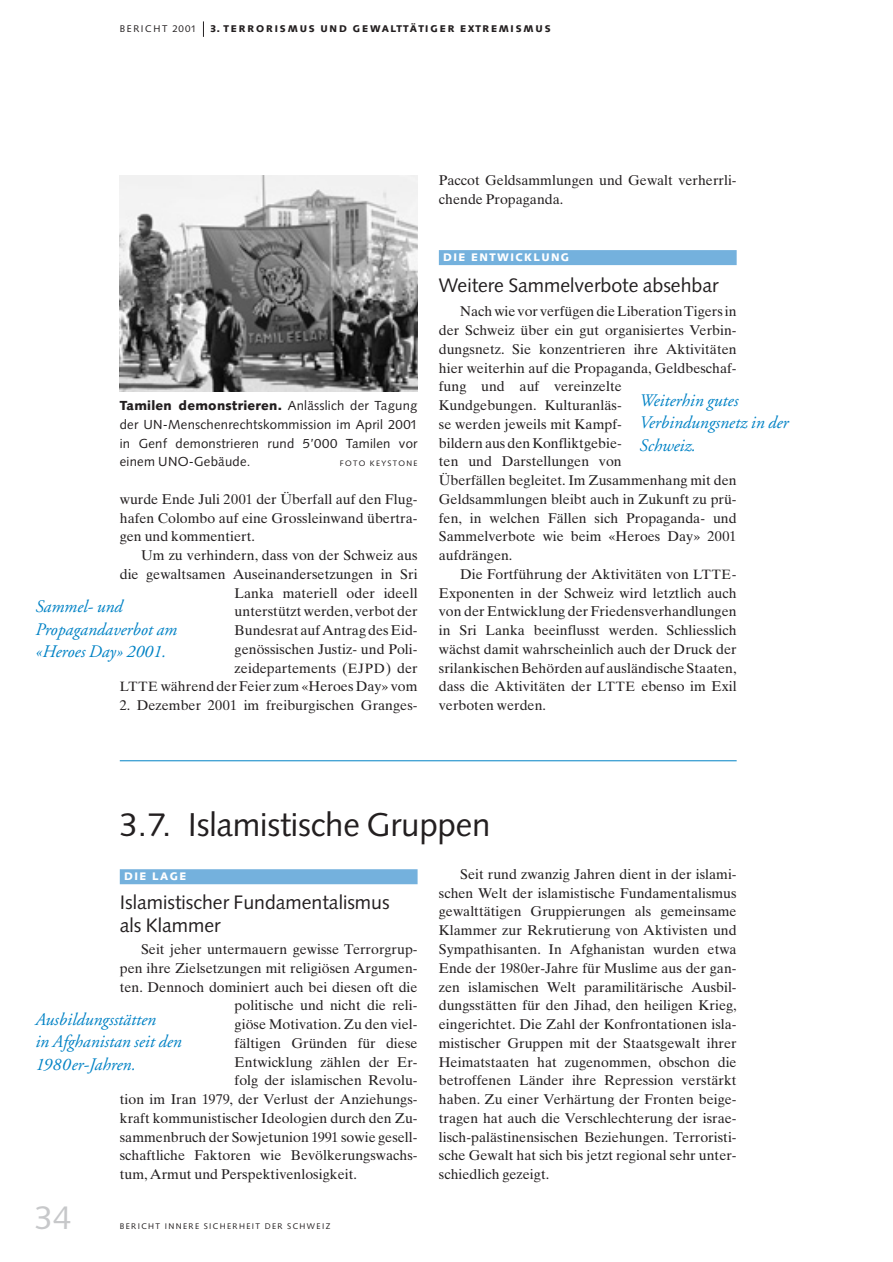
<style>
.page{position:relative;width:893px;height:1262px;background:#fff}
.page>*{position:absolute;margin:0;border:0;box-sizing:border-box;transform-origin:0 0}
.t1{font:33px "Syntax";letter-spacing:-.005em;color:#231f20}
.t2{font:33px "Syntax";color:#c7c8ca}
.t3{font:19.5px/23.2px "Syntax";color:#231f20}
.t4{font:italic 17.7px/22.5px "Adobe Garamond";color:#0082c5}
.t5{font:14.1px/18.8px "Times Ten";color:#231f20;text-align:justify}
.t6{font:13.2px/18.8px "Syntax";letter-spacing:.015em;color:#231f20;text-align:justify}
.t7{font:900 10.95px "Syntax";letter-spacing:.13em;color:#fff}
.t8{font:900 9.75px "Syntax";letter-spacing:.195em;color:#231f20}
.t9{font:9.75px "Syntax";letter-spacing:.165em;color:#231f20}
.t10{font:8.25px "Syntax";letter-spacing:.165em;color:#231f20}
.t11{font:7.95px "Syntax";letter-spacing:.165em;color:#231f20}
.s1{font-weight:900}
.s2{font-size:13.5px}
</style>
<div class="page">
<svg style="left:203px;top:21px;width:1px;height:16px"></svg>
<div style="left:439px;top:250px;width:297px;height:15px;background:#74b1dd"></div>
<img style="left:120px;top:175px;width:297px;height:216px">
<hr style="left:120px;top:760px;width:616px;height:1px;background:#0082c5">
<div style="left:120px;top:869px;width:297px;height:15px;background:#74b1dd"></div>
<p class="t9" style="left:120px;top:25px;width:78px">BERICHT 2001</p>
<p class="t8" style="left:210px;top:25px;width:342px">3. TERRORISMUS UND GEWALTTÄTIGER EXTREMISMUS</p>
<p class="t6" style="left:120px;top:397px;width:299px"><span class="s1">Tamilen demonstrieren.</span> Anlässlich der Tagung der UN-Menschenrechtskommission im April 2001 in Genf demonstrieren rund 5’000 Tamilen vor einem UNO-Gebäude.</p>
<p class="t11" style="left:340px;top:460px;width:79px">FOTO KEYSTONE</p>
<p class="t5" style="left:120px;top:491px;width:299px">wurde Ende Juli 2001 der Überfall auf den Flug&shy;hafen Colombo auf eine Grossleinwand übertra&shy;gen und kommentiert.</p>
<p class="t5" style="left:120px;top:547px;width:299px;text-align:right">Um zu verhindern, dass von der Schweiz aus die gewaltsamen Auseinandersetzungen in Sri Lanka materiell oder ideell<br>unterstützt werden, verbot der<br>Bundesrat auf Antrag des Eid-<br>genössischen Justiz- und Poli-<br>zeidepartements (<span class="s2">EJPD</span>) der<br><span class="s2">LTTE</span> während der Feier zum «Heroes Day» vom</p>
<p class="t5" style="left:120px;top:697px;width:299px">2. Dezember 2001 im freiburgischen Granges-</p>
<p class="t4" style="left:35px;top:597px;width:143px">Sammel- und<br>Propagandaverbot am «Heroes Day» 2001.</p>
<p class="t5" style="left:439px;top:172px;width:299px">Paccot Geldsammlungen und Gewalt verherrli&shy;chende Propaganda.</p>
<p class="t7" style="left:443px;top:253px;width:128px">DIE ENTWICKLUNG</p>
<h2 class="t3" style="left:439px;top:276px;width:281px">Weitere Sammelverbote absehbar</h2>
<p class="t5" style="left:439px;top:303px;width:299px;text-align:left;text-indent:21px">Nach wie vor verfügen die Liberation Tigers in der Schweiz über ein gut organisiertes Verbin&shy;dungsnetz. Sie konzentrieren ihre Aktivitäten hier weiterhin auf die Propaganda, Geldbeschaf&shy;fung und auf vereinzelte<br>Kundgebungen. Kulturanläs-<br>se werden jeweils mit Kampf-<br>bildern aus den Konfliktgebie-<br>ten und Darstellungen von<br>Überfällen begleitet. Im Zusammenhang mit den Geldsammlungen bleibt auch in Zukunft zu prü&shy;fen, in welchen Fällen sich Propaganda- und Sammelverbote wie beim «Heroes Day» 2001 aufdrängen.</p>
<p class="t5" style="left:439px;top:566px;width:299px;text-indent:21px">Die Fortführung der Aktivitäten von <span class="s2">LTTE</span>-Exponenten in der Schweiz wird letztlich auch von der Entwicklung der Friedensverhandlungen in Sri Lanka beeinflusst werden. Schliesslich wächst damit wahrscheinlich auch der Druck der srilankischen Behörden auf ausländische Staaten, dass die Aktivitäten der <span class="s2">LTTE</span> ebenso im Exil verboten werden.</p>
<p class="t4" style="left:638px;top:390px;width:150px">Weiterhin gutes<br>Verbindungsnetz in der<br>Schweiz.</p>
<h1 class="t1" style="left:120px;top:811px;width:372px">3.7. Islamistische Gruppen</h1>
<p class="t5" style="left:439px;top:866px;width:299px;text-indent:21px">Seit rund zwanzig Jahren dient in der islami&shy;schen Welt der islamistische Fundamentalismus gewalttätigen Gruppierungen als gemeinsame Klammer zur Rekrutierung von Aktivisten und Sympathisanten. In Afghanistan wurden etwa Ende der 1980er-Jahre für Muslime aus der gan&shy;zen islamischen Welt paramilitärische Ausbil&shy;dungsstätten für den Jihad, den heiligen Krieg, eingerichtet. Die Zahl der Konfrontationen isla&shy;mistischer Gruppen mit der Staatsgewalt ihrer Heimatstaaten hat zugenommen, obschon die betroffenen Länder ihre Repression verstärkt haben. Zu einer Verhärtung der Fronten beige&shy;tragen hat auch die Verschlechterung der israe&shy;lisch-palästinensischen Beziehungen. Terroristi&shy;sche Gewalt hat sich bis jetzt regional sehr unter&shy;schiedlich gezeigt.</p>
<p class="t7" style="left:124px;top:872px;width:64px">DIE LAGE</p>
<h2 class="t3" style="left:120px;top:892px;width:271px">Islamistischer Fundamentalismus als Klammer</h2>
<p class="t5" style="left:141px;top:941px;width:278px">Seit jeher untermauern gewisse Terrorgrup-</p>
<p class="t5" style="left:120px;top:960px;width:299px">pen ihre Zielsetzungen mit religiösen Argumen-</p>
<p class="t5" style="left:120px;top:978px;width:299px">ten. Dennoch dominiert auch bei diesen oft die</p>
<p class="t5" style="left:235px;top:997px;width:184px">politische und nicht die reli-</p>
<p class="t5" style="left:235px;top:1016px;width:184px">giöse Motivation. Zu den viel-</p>
<p class="t5" style="left:235px;top:1035px;width:184px">fältigen Gründen für diese</p>
<p class="t5" style="left:235px;top:1053px;width:184px">Entwicklung zählen der Er-</p>
<p class="t5" style="left:235px;top:1072px;width:184px">folg der islamischen Revolu-</p>
<p class="t5" style="left:120px;top:1091px;width:299px">tion im Iran 1979, der Verlust der Anziehungs-</p>
<p class="t5" style="left:120px;top:1110px;width:299px">kraft kommunistischer Ideologien durch den Zu-</p>
<p class="t5" style="left:120px;top:1128px;width:299px">sammenbruch der Sowjetunion 1991 sowie gesell-</p>
<p class="t5" style="left:120px;top:1147px;width:299px">schaftliche Faktoren wie Bevölkerungswachs-</p>
<p class="t5" style="left:120px;top:1166px;width:239px">tum, Armut und Perspektivenlosigkeit.</p>
<p class="t4" style="left:35px;top:1009px;width:148px">Ausbildungsstätten<br>in Afghanistan seit den<br>1980er-Jahren.</p>
<h1 class="t2" style="left:35px;top:1204px;width:38px">34</h1>
<p class="t10" style="left:120px;top:1223px;width:212px">BERICHT INNERE SICHERHEIT DER SCHWEIZ</p>
</div>
